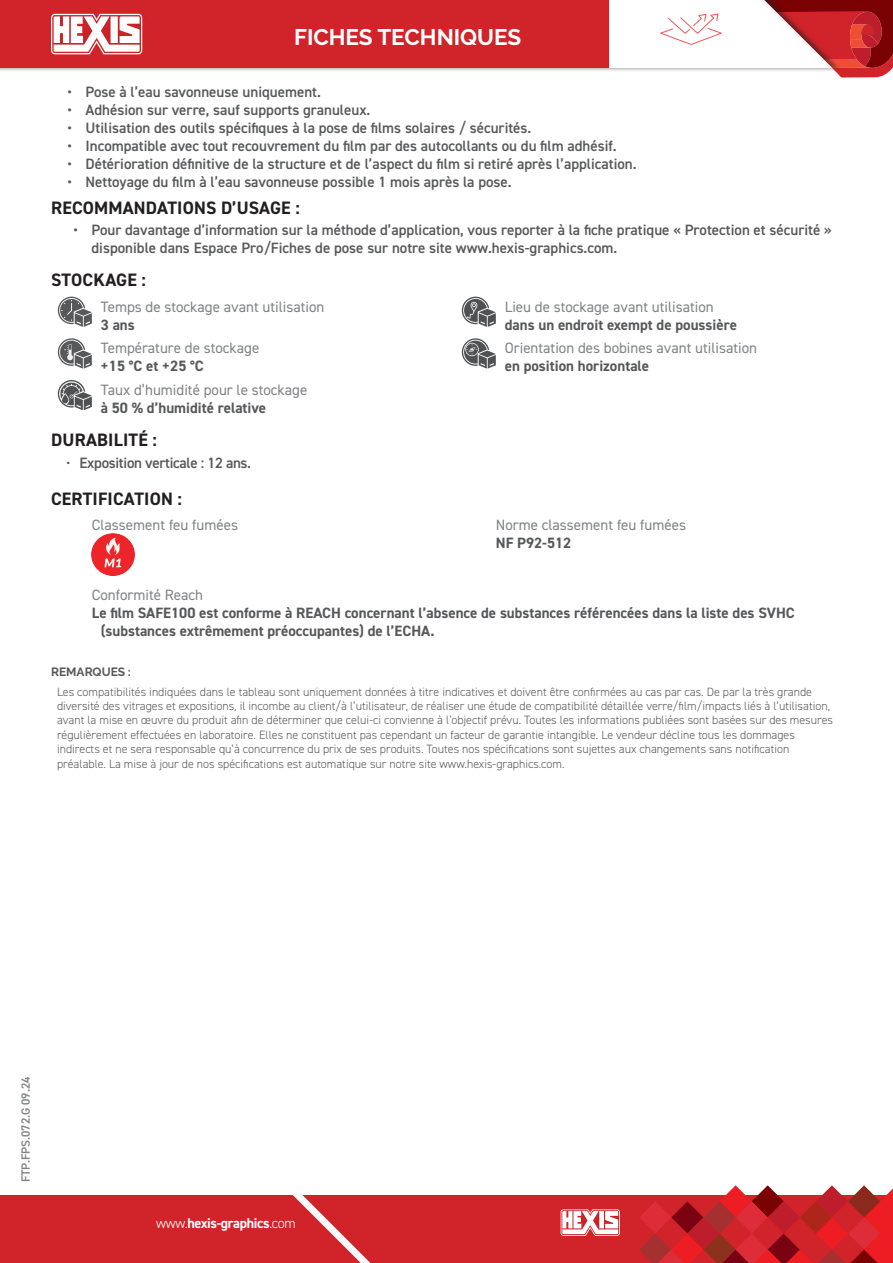
<style>
.page{position:relative;width:893px;height:1263px;background:#fff}
.page>*{position:absolute;margin:0;border:0;box-sizing:border-box;transform-origin:0 0}
.t1{font:700 22.5px "Raleway";color:#fff}
.t2{font:700 18px "DIN2014";letter-spacing:.01em;color:#231f20}
.t3{font:600 15px/18px "DIN2014";color:#57585a}
.t4{font:700 15px/18px "DIN2014";color:#57585a}
.t5{font:15px "DIN2014";color:#808285}
.t6{font:600 15px "DIN2014";letter-spacing:-.02em;color:#57585a}
.t7{font:700 14.1px "DIN2014";letter-spacing:-.025em;color:#fff}
.t8{font:300 12px/14.4px "DIN2014";color:#57585a}
.t9{font:600 12px "DIN2014";color:#808285}
.t10{font:700 12px "Raleway";color:#57585a}
.s1{font-weight:400}
.s2{font-weight:300}
</style>
<div class="page">
<div style="left:0;top:1195px;width:893px;height:68px;background:#d1232a"></div>
<svg style="left:561px;top:1209px;width:59px;height:27px;background:#edb6b8"></svg>
<svg style="left:639px;top:1185px;width:254px;height:78px"></svg>
<svg style="left:293px;top:1195px;width:78px;height:68px"></svg>
<div style="left:0;top:0;width:841px;height:73px;background:#231f20;opacity:.6"></div>
<div style="left:0;top:0;width:609px;height:68px;background:#d1232a"></div>
<svg style="left:51px;top:14px;width:95px;height:40px"></svg>
<svg style="left:609px;top:0;width:284px;height:78px"></svg>
<svg style="left:58px;top:297px;width:34px;height:30px"></svg>
<svg style="left:58px;top:338px;width:34px;height:31px"></svg>
<svg style="left:58px;top:380px;width:34px;height:30px"></svg>
<svg style="left:462px;top:297px;width:34px;height:30px"></svg>
<svg style="left:462px;top:338px;width:34px;height:31px"></svg>
<img style="left:92px;top:533px;width:42px;height:43px">
<h1 class="t1" style="left:294px;top:24px;width:229px">FICHES TECHNIQUES</h1>
<p class="t3" style="left:68px;top:82px;width:255px">• Pose à l’eau savonneuse uniquement.</p>
<p class="t3" style="left:68px;top:100px;width:304px">• Adhésion sur verre, sauf supports granuleux.</p>
<p class="t3" style="left:68px;top:118px;width:465px">• Utilisation des outils spécifiques à la pose de films solaires / sécurités.</p>
<p class="t3" style="left:68px;top:136px;width:550px">• Incompatible avec tout recouvrement du film par des autocollants ou du film adhésif.</p>
<p class="t3" style="left:68px;top:154px;width:571px">• Détérioration définitive de la structure et de l’aspect du film si retiré après l’application.</p>
<p class="t3" style="left:68px;top:172px;width:446px">• Nettoyage du film à l’eau savonneuse possible 1 mois après la pose.</p>
<h2 class="t2" style="left:51px;top:195px;width:250px">RECOMMANDATIONS D’USAGE :</h2>
<p class="t3" style="left:92px;top:221px;width:742px;text-indent:-18px">• Pour davantage d’information sur la méthode d’application, vous reporter à la fiche pratique « Protection et sécurité » disponible dans Espace Pro/Fiches de pose sur notre site www.hexis-graphics.com.</p>
<h2 class="t2" style="left:51px;top:268px;width:96px">STOCKAGE :</h2>
<p class="t5" style="left:101px;top:297px;width:225px">Temps de stockage avant utilisation</p>
<p class="t4" style="left:101px;top:315px;width:35px">3 ans</p>
<p class="t5" style="left:101px;top:339px;width:160px">Température de stockage</p>
<p class="t4" style="left:101px;top:357px;width:104px">+15 °C et +25 °C</p>
<p class="t5" style="left:101px;top:381px;width:208px">Taux d’humidité pour le stockage</p>
<p class="t4" style="left:101px;top:399px;width:167px">à 50 % d’humidité relative</p>
<p class="t5" style="left:505px;top:297px;width:210px">Lieu de stockage avant utilisation</p>
<p class="t4" style="left:505px;top:315px;width:234px">dans un endroit exempt de poussière</p>
<p class="t5" style="left:505px;top:339px;width:254px">Orientation des bobines avant utilisation</p>
<p class="t4" style="left:505px;top:357px;width:146px">en position horizontale</p>
<h2 class="t2" style="left:51px;top:428px;width:107px">DURABILITÉ :</h2>
<p class="t6" style="left:66px;top:453px;width:187px"><span class="s1">•</span> Exposition verticale : 12 ans.</p>
<h2 class="t2" style="left:51px;top:487px;width:132px">CERTIFICATION :</h2>
<p class="t5" style="left:92px;top:516px;width:148px">Classement feu fumées</p>
<p class="t5" style="left:496px;top:516px;width:192px">Norme classement feu fumées</p>
<p class="t4" style="left:496px;top:534px;width:77px">NF P92-512</p>
<p class="t5" style="left:92px;top:585px;width:113px">Conformité Reach</p>
<p class="t4" style="left:101px;top:603px;width:695px;text-indent:-9px">Le film SAFE100 est conforme à REACH concernant l’absence de substances référencées dans la liste des SVHC (substances extrêmement préoccupantes) de l’ECHA.</p>
<p class="t10" style="left:51px;top:665px;width:81px">REMARQUES :</p>
<p class="t8" style="left:57px;top:684px;width:777px">Les compatibilités indiquées dans le tableau sont uniquement données à titre indicatives et doivent être confirmées au cas par cas. De par la très grande diversité des vitrages et expositions, il incombe au client/à l’utilisateur, de réaliser une étude de compatibilité détaillée verre/film/impacts liés à l’utilisation, avant la mise en œuvre du produit afin de déterminer que celui-ci convienne à l’objectif prévu. Toutes les informations publiées sont basées sur des mesures régulièrement effectuées en laboratoire. Elles ne constituent pas cependant un facteur de garantie intangible. Le vendeur décline tous les dommages indirects et ne sera responsable qu’à concurrence du prix de ses produits. Toutes nos spécifications sont sujettes aux changements sans notification préalable. La mise à jour de nos spécifications est automatique sur notre site www.hexis-graphics.com.</p>
<p class="t9" style="left:18px;top:1182px;width:107px;rotate:-90deg">FTP.FPS.072.G 09.24</p>
<p class="t7" style="left:156px;top:1214px;width:141px"><span class="s2">www.</span>hexis-graphics<span class="s2">.com</span></p>
</div>
